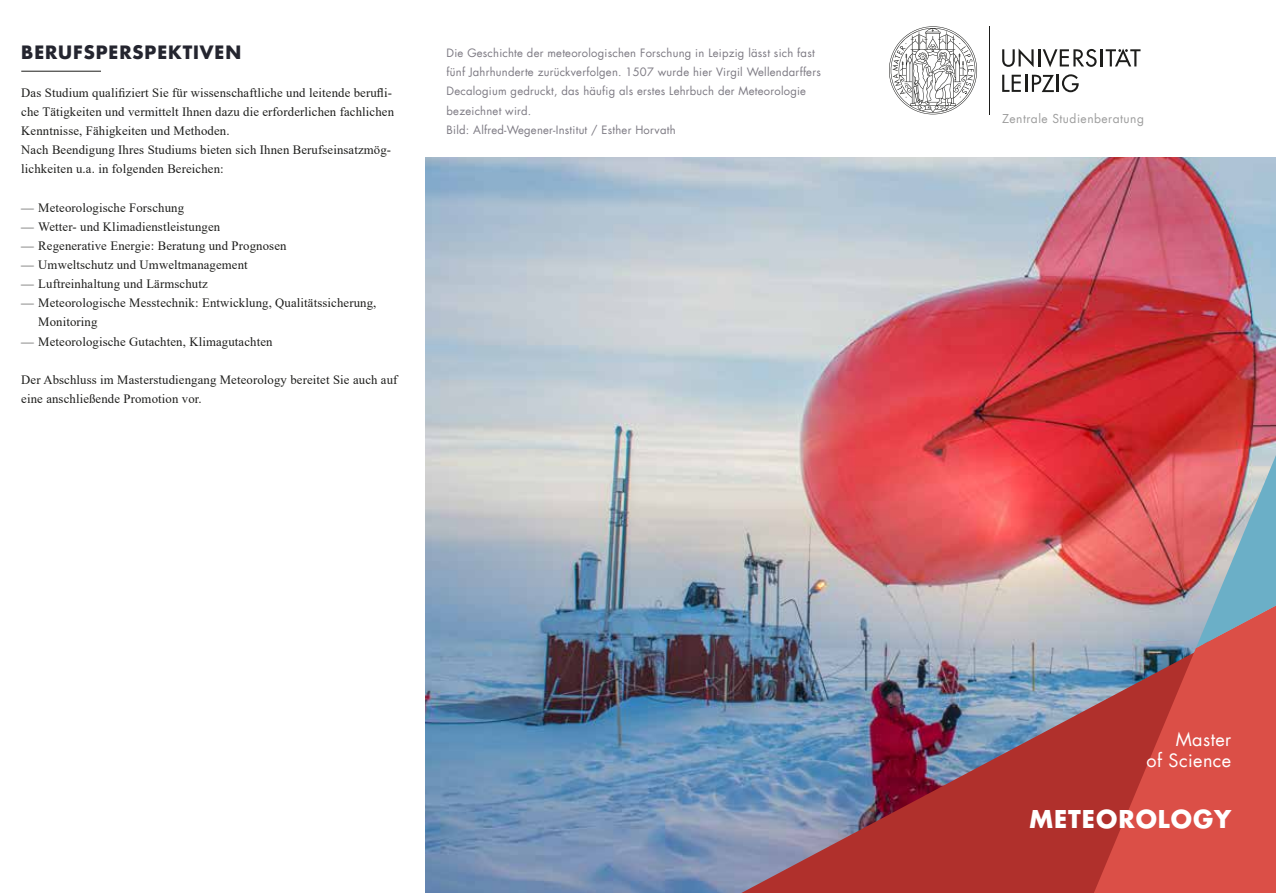
<style>
.page{position:relative;width:1276px;height:893px;background:#fff}
.page>*{position:absolute;margin:0;border:0;box-sizing:border-box;transform-origin:0 0}
.t1{font:700 24px "Futura";letter-spacing:.04em;color:#fff}
.t2{font:700 18px "Futura";letter-spacing:.05em;color:#24252f}
.t3{font:18px/21px "Futura";letter-spacing:.025em;color:#fff;text-align:right}
.t4{font:12.75px/19.2px "Times New Roman";letter-spacing:.01em;color:#1d1d1b}
.t5{font:12px "Futura";letter-spacing:.04em;color:#9d9d9d}
.t6{font:11.25px/19.2px "Futura";letter-spacing:.02em;color:#7d7a83}
</style>
<div class="page">
<img style="left:425px;top:157px;width:851px;height:736px">
<img style="left:741px;top:609px;width:353px;height:284px">
<svg style="left:1094px;top:606px;width:182px;height:287px;background:#c75652"></svg>
<svg style="left:1196px;top:455px;width:80px;height:193px;background:#aa929c"></svg>
<svg style="left:1002px;top:48px;width:138px;height:19px"></svg>
<svg style="left:1062px;top:74px;width:16px;height:18px"></svg>
<hr style="left:1056px;top:75px;width:3px;height:17px;background:#1d1d1b">
<svg style="left:1002px;top:75px;width:52px;height:17px"></svg>
<hr style="left:989px;top:26px;width:1px;height:88px;background:#1d1d1b">
<svg style="left:889px;top:26px;width:88px;height:88px"></svg>
<hr style="left:21px;top:71px;width:80px;height:1px;background:#1d1d1b">
<h2 class="t2" style="left:21px;top:40px;width:221px">BERUFSPERSPEKTIVEN</h2>
<p class="t4" style="left:21px;top:83px;width:374px">Das Studium qualifiziert Sie für wissenschaftliche und leitende berufli&shy;che Tätigkeiten und vermittelt Ihnen dazu die erforderlichen fachlichen Kenntnisse, Fähigkeiten und Methoden.<br>Nach Beendigung Ihres Studiums bieten sich Ihnen Berufseinsatzmög&shy;lichkeiten u.a. in folgenden Bereichen:</p>
<p class="t4" style="left:21px;top:197px;width:164px">— Meteorologische Forschung</p>
<p class="t4" style="left:21px;top:216px;width:200px">— Wetter- und Klimadienstleistungen</p>
<p class="t4" style="left:21px;top:236px;width:267px">— Regenerative Energie: Beratung und Prognosen</p>
<p class="t4" style="left:21px;top:255px;width:228px">— Umweltschutz und Umweltmanagement</p>
<p class="t4" style="left:21px;top:274px;width:188px">— Luftreinhaltung und Lärmschutz</p>
<p class="t4" style="left:38px;top:293px;width:340px;text-indent:-17px">— Meteorologische Messtechnik: Entwicklung, Qualitätssicherung,<br>Monitoring</p>
<p class="t4" style="left:21px;top:331px;width:253px">— Meteorologische Gutachten, Klimagutachten</p>
<p class="t4" style="left:21px;top:369px;width:378px">Der Abschluss im Masterstudiengang Meteorology bereitet Sie auch auf eine anschließende Promotion vor.</p>
<p class="t6" style="left:446px;top:44px;width:376px">Die Geschichte der meteorologischen Forschung in Leipzig lässt sich fast fünf Jahrhunderte zurückverfolgen. 1507 wurde hier Virgil Wellendarffers Decalogium gedruckt, das häufig als erstes Lehrbuch der Meteorologie bezeichnet wird.<br>Bild: Alfred-Wegener-Institut / Esther Horvath</p>
<p class="t5" style="left:1002px;top:111px;width:143px">Zentrale Studienberatung</p>
<h2 class="t3" style="left:1146px;top:729px;width:86px">Master<br>of Science</h2>
<h1 class="t1" style="left:1029px;top:802px;width:203px">METEOROLOGY</h1>
</div>
